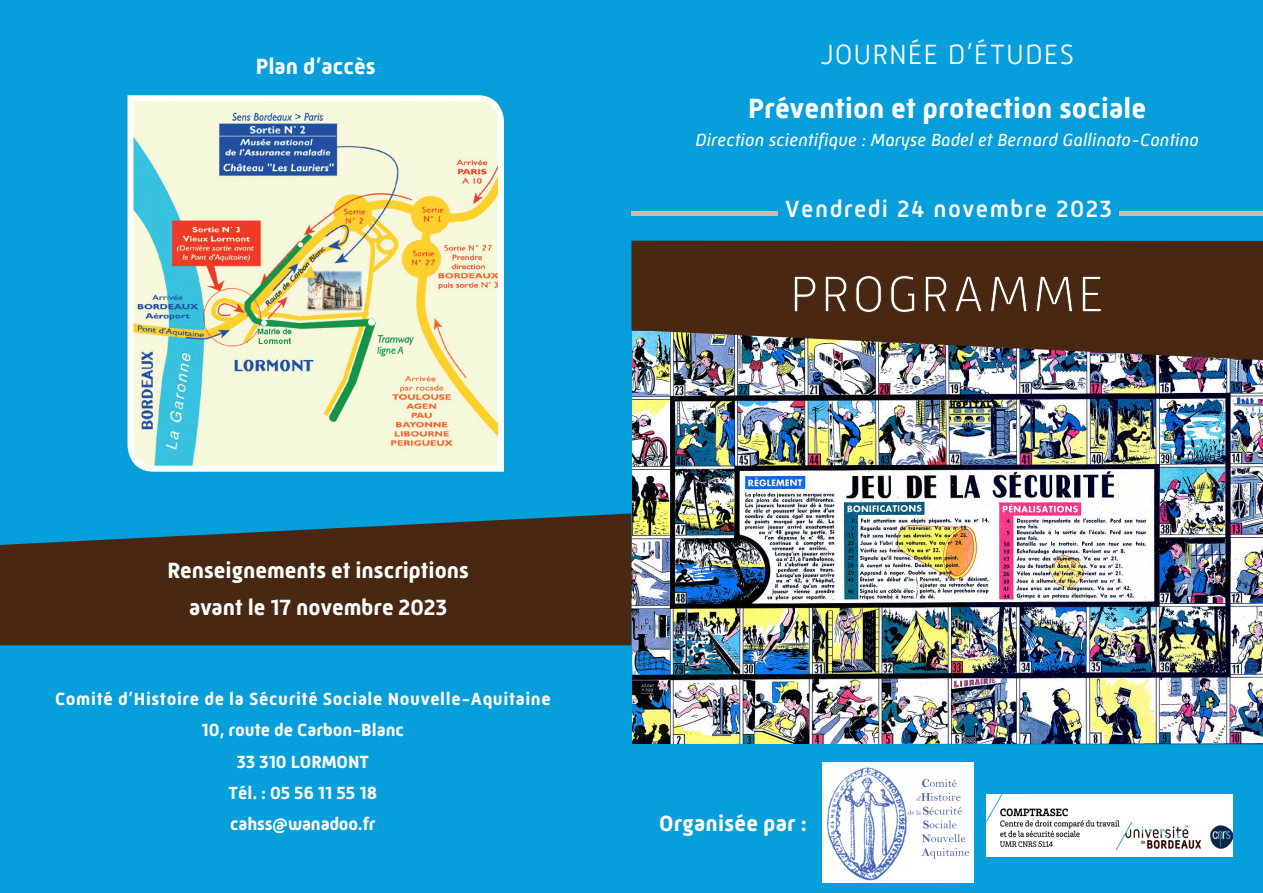
<style>
.page{position:relative;width:1263px;height:893px;background:#fff}
.page>*{position:absolute;margin:0;border:0;box-sizing:border-box;transform-origin:0 0}
.t1{font:300 52.5px "Mic 32 New";letter-spacing:.045em;color:#fff}
.t2{font:700 28.5px "Mic 32 New";letter-spacing:.005em;color:#fff}
.t3{font:300 28.5px "Mic 32 New";letter-spacing:.035em;color:#fff}
.t4{font:500 24px "Mic 32 New";letter-spacing:.06em;color:#fff}
.t5{font:700 22.5px/37.2px "Mic 32 New";color:#fff;text-align:center}
.t6{font:700 18px/31.2px "Mic 32 New";letter-spacing:.015em;color:#fff;text-align:center}
.t7{font:italic 18px "Mic 32 New";letter-spacing:.01em;color:#fff}
</style>
<div class="page">
<img style="left:631px;top:360px;width:632px;height:384px">
<div style="left:0;top:0;width:631px;height:555px;background:#069edb"></div>
<div style="left:629px;top:0;width:634px;height:289px;background:#069edb"></div>
<div style="left:0;top:612px;width:631px;height:281px;background:#069edb"></div>
<svg style="left:127px;top:95px;width:377px;height:377px;background:#d9dec3"></svg>
<svg style="left:0;top:513px;width:631px;height:132px;background:#3f362a"></svg>
<div style="left:629px;top:744px;width:634px;height:149px;background:#069edb"></div>
<svg style="left:631px;top:241px;width:632px;height:119px;background:#4f3827"></svg>
<svg style="left:794px;top:276px;width:22px;height:36px"></svg>
<svg style="left:825px;top:276px;width:23px;height:36px"></svg>
<svg style="left:855px;top:275px;width:27px;height:38px"></svg>
<svg style="left:890px;top:275px;width:25px;height:38px"></svg>
<svg style="left:925px;top:276px;width:23px;height:36px"></svg>
<svg style="left:954px;top:276px;width:29px;height:36px"></svg>
<svg style="left:990px;top:275px;width:38px;height:37px"></svg>
<svg style="left:1035px;top:275px;width:38px;height:37px"></svg>
<svg style="left:1082px;top:276px;width:20px;height:36px"></svg>
<div style="left:631px;top:211px;width:146px;height:5px;background:#cabcb3"></div>
<div style="left:1119px;top:211px;width:144px;height:5px;background:#cabcb3"></div>
<img style="left:986px;top:795px;width:247px;height:61px">
<img style="left:823px;top:762px;width:151px;height:121px">
<p class="t5" style="left:256px;top:48px;width:121px">Plan d’accès</p>
<p class="t5" style="left:167px;top:551px;width:303px">Renseignements et inscriptions avant le 17 novembre 2023</p>
<p class="t6" style="left:55px;top:683px;width:497px">Comité d’Histoire de la Sécurité Sociale Nouvelle-Aquitaine<br>10, route de Carbon-Blanc<br>33 310 LORMONT<br>Tél. : 05 56 11 55 18<br>cahss@wanadoo.fr</p>
<p class="t3" style="left:820px;top:38px;width:255px">JOURNÉE D’ÉTUDES</p>
<p class="t2" style="left:748px;top:92px;width:400px">Prévention et protection sociale</p>
<p class="t7" style="left:695px;top:130px;width:505px">Direction scientifique : Maryse Badel et Bernard Gallinato-Contino</p>
<p class="t4" style="left:785px;top:195px;width:328px">Vendredi 24 novembre 2023</p>
<p class="t1" style="left:789px;top:264px;width:317px">PROGRAMME</p>
<p class="t5" style="left:659px;top:805px;width:150px">Organisée par :</p>
</div>
